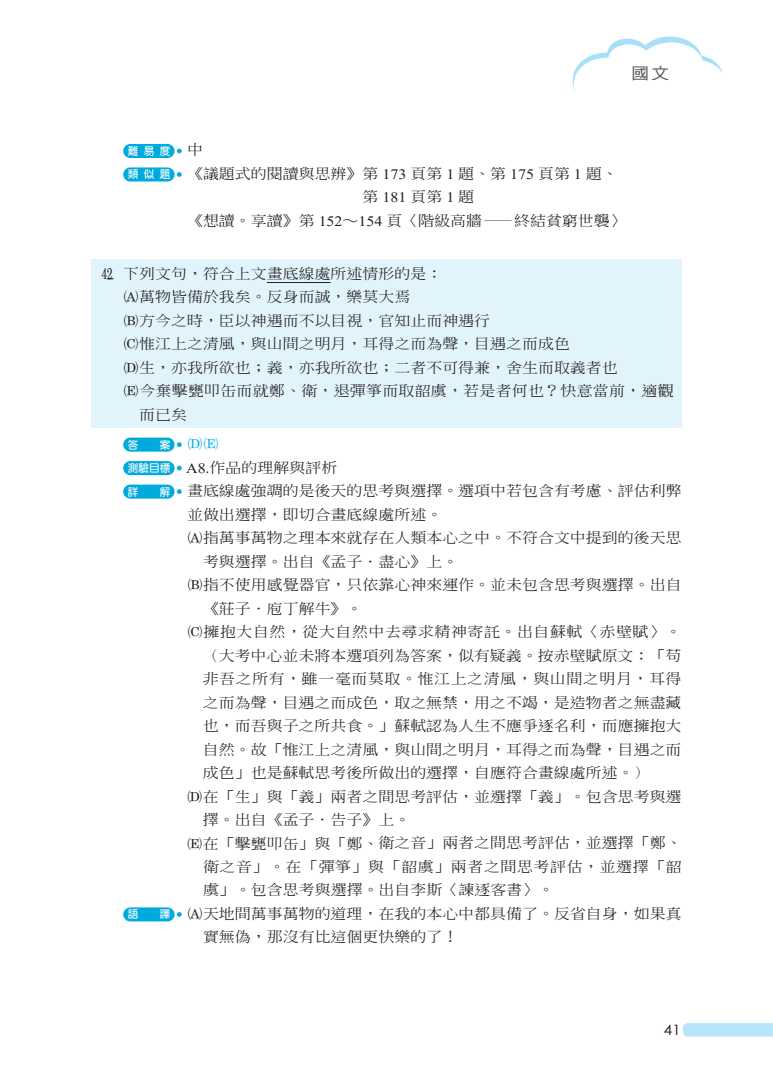
<style>
.page{position:relative;width:773px;height:1085px;background:#fff}
.page>*{position:absolute;margin:0;border:0;box-sizing:border-box;transform-origin:0 0}
.t1{font:16px "DF Hei Std W5";color:#57585a;scale:1.11 1}
.t2{font:500 14.38px "AR Std Song B5";color:#231f20;scale:1.11 1}
.t3{font:500 14.38px "AR Std Song B5";letter-spacing:.035em;color:#231f20;scale:1.11 1}
.t4{font:14.38px "Century Gothic";color:#231f20;scale:1.11 1}
.t5{font:700 10.62px "AR Yuan B5";color:#fff}
.s1{font-family:"AR Std Song B5";font-weight:500;font-size:14.38px;color:#231f20}
.s2{font-family:"AR Yuan B5";font-weight:700;font-size:10.62px;color:#fff}
.s3{font-family:"Times New Roman";font-weight:400}
.s4{font-family:"HL01";font-weight:400}
.s5{font-family:"HL07";font-weight:400}
.s6{font-family:"HL07";font-weight:400;font-size:14.38px;color:#00aeef}
</style>
<div class="page">
<svg style="left:683px;top:1023px;width:89px;height:13px"></svg>
<svg style="left:572px;top:36px;width:150px;height:55px"></svg>
<div style="left:123px;top:144px;width:51px;height:14px;background:#0ad;border-radius:7px"></div>
<svg style="left:177px;top:149px;width:5px;height:4px"></svg>
<div style="left:123px;top:167px;width:51px;height:14px;background:#0ad;border-radius:7px"></div>
<svg style="left:177px;top:172px;width:5px;height:5px"></svg>
<div style="left:91px;top:259px;width:590px;height:169px;background:#e1f4fc"></div>
<hr style="left:267px;top:282px;width:63px;height:1px;background:#231f20">
<div style="left:123px;top:437px;width:51px;height:14px;background:#0ad;border-radius:7px"></div>
<svg style="left:177px;top:442px;width:5px;height:5px"></svg>
<div style="left:123px;top:461px;width:51px;height:14px;background:#0ad;border-radius:7px"></div>
<svg style="left:177px;top:465px;width:5px;height:5px"></svg>
<div style="left:123px;top:484px;width:51px;height:14px;background:#0ad;border-radius:7px"></div>
<svg style="left:177px;top:489px;width:5px;height:5px"></svg>
<div style="left:123px;top:907px;width:51px;height:14px;background:#0ad;border-radius:7px"></div>
<svg style="left:177px;top:912px;width:5px;height:4px"></svg>
<p class="t1" style="left:631px;top:64px;width:35px">國文</p>
<p class="t5" style="left:128px;top:146px;width:77px">難易度 <span class="s1">中</span></p>
<p class="t2" style="left:128px;top:166px;width:443px"><span class="s2">類似題</span> 《議題式的閱讀與思辨》第 <span class="s3">173</span> 頁第 <span class="s3">1</span> 題、第 <span class="s3">175</span> 頁第 <span class="s3">1</span> 題、</p>
<p class="t2" style="left:362px;top:190px;width:102px">第<span class="s3">181</span>頁第<span class="s3">1</span>題</p>
<p class="t2" style="left:187px;top:213px;width:397px">《想讀。享讀》第 <span class="s3">152</span>∼<span class="s3">154</span> 頁〈階級高牆—終結貧窮世襲〉</p>
<p class="t2" style="left:99px;top:266px;width:310px"><span class="s4">@</span> 下列文句，符合上文畫底線處所述情形的是：</p>
<p class="t2" style="left:123px;top:289px;width:260px"><span class="s5">A</span>萬物皆備於我矣。反身而誠，樂莫大焉</p>
<p class="t2" style="left:123px;top:313px;width:332px"><span class="s5">B</span>方今之時，臣以神遇而不以目視，官知止而神遇行</p>
<p class="t2" style="left:123px;top:336px;width:404px"><span class="s5">C</span>惟江上之清風，與山間之明月，耳得之而為聲，目遇之而成色</p>
<p class="t2" style="left:123px;top:360px;width:447px"><span class="s5">D</span>生，亦我所欲也；義，亦我所欲也；二者不可得兼，舍生而取義者也</p>
<p class="t2" style="left:123px;top:383px;width:497px"><span class="s5">E</span>今棄擊甕叩缶而就鄭、衛，退彈箏而取韶虞，若是者何也？快意當前，適觀</p>
<p class="t2" style="left:139px;top:407px;width:45px">而已矣</p>
<p class="t5" style="left:128px;top:439px;width:93px">答　　案 <span class="s6">DE</span></p>
<p class="t2" style="left:128px;top:460px;width:190px"><span class="s2">測驗目標</span> <span class="s3">A8.</span>作品的理解與評析</p>
<p class="t2" style="left:128px;top:483px;width:500px"><span class="s2">詳　　解</span> 畫底線處強調的是後天的思考與選擇。選項中若包含有考慮、評估利弊</p>
<p class="t2" style="left:187px;top:507px;width:231px">並做出選擇，即切合畫底線處所述。</p>
<p class="t2" style="left:187px;top:530px;width:447px"><span class="s5">A</span>指萬事萬物之理本來就存在人類本心之中。不符合文中提到的後天思</p>
<p class="t2" style="left:203px;top:554px;width:231px">考與選擇。出自《孟子．盡心》上。</p>
<p class="t2" style="left:187px;top:577px;width:447px"><span class="s5">B</span>指不使用感覺器官，只依靠心神來運作。並未包含思考與選擇。出自</p>
<p class="t2" style="left:203px;top:601px;width:145px">《莊子．庖丁解牛》。</p>
<p class="t3" style="left:187px;top:624px;width:447px"><span class="s5">C</span>擁抱大自然，從大自然中去尋求精神寄託。出自蘇軾〈赤壁賦〉。</p>
<p class="t2" style="left:203px;top:647px;width:432px">（大考中心並未將本選項列為答案，似有疑義。按赤壁賦原文：「苟</p>
<p class="t3" style="left:203px;top:671px;width:433px">非吾之所有，雖一毫而莫取。惟江上之清風，與山間之明月，耳得</p>
<p class="t2" style="left:203px;top:694px;width:432px">之而為聲，目遇之而成色，取之無禁，用之不竭，是造物者之無盡藏</p>
<p class="t2" style="left:203px;top:718px;width:432px">也，而吾與子之所共食。」蘇軾認為人生不應爭逐名利，而應擁抱大</p>
<p class="t2" style="left:203px;top:741px;width:432px">自然。故「惟江上之清風，與山間之明月，耳得之而為聲，目遇之而</p>
<p class="t2" style="left:203px;top:765px;width:404px">成色」也是蘇軾思考後所做出的選擇，自應符合畫線處所述。）</p>
<p class="t2" style="left:187px;top:788px;width:447px"><span class="s5">D</span>在「生」與「義」兩者之間思考評估，並選擇「義」。包含思考與選</p>
<p class="t2" style="left:203px;top:812px;width:188px">擇。出自《孟子．告子》上。</p>
<p class="t2" style="left:187px;top:835px;width:447px"><span class="s5">E</span>在「擊甕叩缶」與「鄭、衛之音」兩者之間思考評估，並選擇「鄭、</p>
<p class="t3" style="left:203px;top:859px;width:433px">衛之音」。在「彈箏」與「韶虞」兩者之間思考評估，並選擇「韶</p>
<p class="t2" style="left:203px;top:882px;width:318px">虞」。包含思考與選擇。出自李斯〈諫逐客書〉。</p>
<p class="t2" style="left:128px;top:906px;width:500px"><span class="s2">語　　譯</span> <span class="s5">A</span>天地間萬事萬物的道理，在我的本心中都具備了。反省自身，如果真</p>
<p class="t2" style="left:203px;top:929px;width:231px">實無偽，那沒有比這個更快樂的了！</p>
<p class="t4" style="left:663px;top:1019px;width:17px">41</p>
</div>
